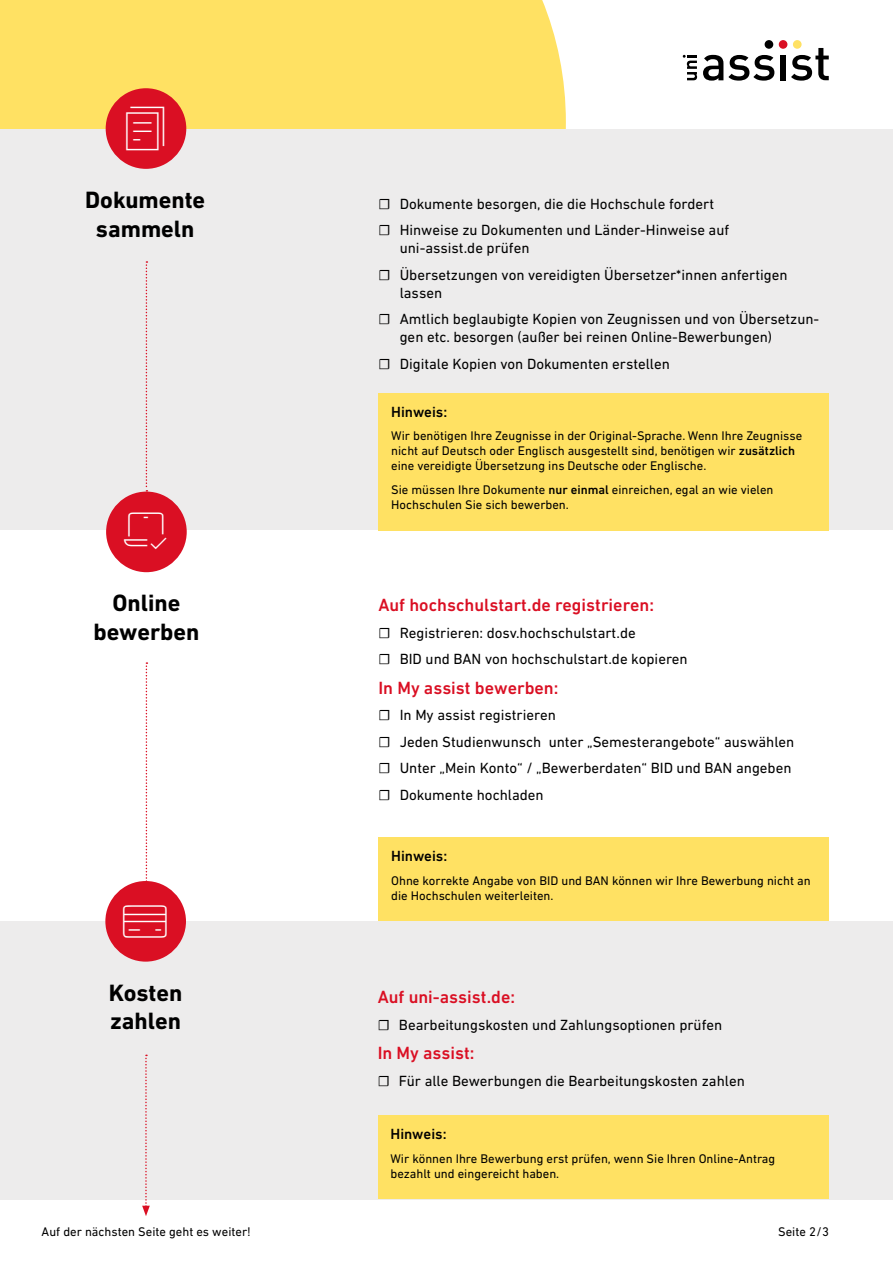
<style>
.page{position:relative;width:893px;height:1263px;background:#fff}
.page>*{position:absolute;margin:0;border:0;box-sizing:border-box;transform-origin:0 0}
.t1{font:700 24px/28.5px "DIN Next LT Pro";color:#000;text-align:center}
.t2{font:500 18px "DIN Next LT Pro";color:#da0f23}
.t3{font:15px/26.5px "DIN Next LT Pro";color:#000}
.t4{font:500 15px "DIN Next LT Pro";color:#000}
.t5{font:12.75px/15px "DIN Next LT Pro";color:#000}
.s1{font-family:"Source Sans Pro"}
.s2{font-weight:500}
</style>
<div class="page">
<div style="left:0;top:0;width:566px;height:129px;background:#ffe163"></div>
<div style="left:0;top:129px;width:893px;height:401px;background:#edecec"></div>
<div style="left:0;top:921px;width:893px;height:278px;background:#edecec"></div>
<div style="left:106px;top:492px;width:81px;height:80px;background:#da0f23;border-radius:50%"></div>
<div style="left:378px;top:837px;width:451px;height:84px;background:#ffe163"></div>
<svg style="left:703px;top:55px;width:71px;height:25px"></svg>
<div style="left:780px;top:55px;width:6px;height:25px;background:#000"></div>
<svg style="left:791px;top:48px;width:38px;height:32px"></svg>
<div style="left:765px;top:40px;width:8px;height:9px;background:#000;border-radius:50%"></div>
<div style="left:779px;top:40px;width:8px;height:9px;background:#d90f23;border-radius:50%"></div>
<div style="left:793px;top:40px;width:9px;height:9px;background:#ffe163;border-radius:50%"></div>
<svg style="left:683px;top:55px;width:14px;height:25px"></svg>
<svg style="left:142px;top:1054px;width:8px;height:162px"></svg>
<svg style="left:146px;top:261px;width:1px;height:231px"></svg>
<svg style="left:146px;top:662px;width:1px;height:219px"></svg>
<div style="left:106px;top:88px;width:80px;height:81px;background:#da0f23;border-radius:50%"></div>
<div style="left:378px;top:393px;width:451px;height:137px;background:#ffe163"></div>
<div style="left:105px;top:881px;width:81px;height:81px;background:#da0f23;border-radius:50%"></div>
<div style="left:378px;top:1115px;width:450px;height:84px;background:#ffe163"></div>
<h1 class="t1" style="left:85px;top:186px;width:122px">Dokumente sammeln</h1>
<p class="t3" style="left:378px;top:190px;width:352px"><span class="s1">☐</span> Dokumente besorgen, die die Hochschule fordert <span class="s1">☐</span> Hinweise zu Dokumenten und Länder-Hinweise auf</p>
<p class="t3" style="left:378px;top:234px;width:411px;text-indent:21px">uni-assist.de prüfen<br><span class="s1">☐</span> Übersetzungen von vereidigten Übersetzer*innen anfertigen</p>
<p class="t3" style="left:378px;top:279px;width:442px;text-indent:21px">lassen<br><span class="s1">☐</span> Amtlich beglaubigte Kopien von Zeugnissen und von Übersetzun-</p>
<p class="t3" style="left:378px;top:324px;width:395px;text-indent:21px">gen etc. besorgen (außer bei reinen Online-Bewerbungen) <span class="s1">☐</span> Digitale Kopien von Dokumenten erstellen</p>
<p class="t4" style="left:391px;top:403px;width:58px">Hinweis:</p>
<p class="t5" style="left:391px;top:428px;width:412px">Wir benötigen Ihre Zeugnisse in der Original-Sprache. Wenn Ihre Zeugnisse nicht auf Deutsch oder Englisch ausgestellt sind, benötigen wir <span class="s2">zusätzlich </span>eine vereidigte Übersetzung ins Deutsche oder Englische.</p>
<p class="t5" style="left:391px;top:482px;width:384px">Sie müssen Ihre Dokumente <span class="s2">nur einmal</span> einreichen, egal an wie vielen<br>Hochschulen Sie sich bewerben.</p>
<h1 class="t1" style="left:93px;top:589px;width:107px">Online bewerben</h1>
<p class="t2" style="left:378px;top:594px;width:277px">Auf hochschulstart.de registrieren:</p>
<p class="t3" style="left:378px;top:619px;width:311px"><span class="s1">☐</span> Registrieren: dosv.hochschulstart.de<br><span class="s1">☐</span> BID und BAN von hochschulstart.de kopieren</p>
<p class="t2" style="left:378px;top:677px;width:181px">In My assist bewerben:</p>
<p class="t3" style="left:378px;top:701px;width:417px"><span class="s1">☐</span> In My assist registrieren<br><span class="s1">☐</span> Jeden Studienwunsch unter „Semesterangebote“ auswählen <span class="s1">☐</span> Unter „Mein Konto“ / „Bewerberdaten“ BID und BAN angeben <span class="s1">☐</span> Dokumente hochladen</p>
<p class="t4" style="left:391px;top:847px;width:58px">Hinweis:</p>
<p class="t5" style="left:391px;top:872px;width:421px">Ohne korrekte Angabe von BID und BAN können wir Ihre Bewerbung nicht an die Hochschulen weiterleiten.</p>
<h1 class="t1" style="left:109px;top:978px;width:75px;text-align:left">Kosten zahlen</h1>
<p class="t2" style="left:378px;top:987px;width:139px">Auf uni-assist.de:</p>
<p class="t3" style="left:378px;top:1011px;width:346px"><span class="s1">☐</span> Bearbeitungskosten und Zahlungsoptionen prüfen</p>
<p class="t2" style="left:378px;top:1043px;width:98px">In My assist:</p>
<p class="t3" style="left:378px;top:1067px;width:369px"><span class="s1">☐</span> Für alle Bewerbungen die Bearbeitungskosten zahlen</p>
<p class="t4" style="left:390px;top:1125px;width:58px">Hinweis:</p>
<p class="t5" style="left:390px;top:1151px;width:386px">Wir können Ihre Bewerbung erst prüfen, wenn Sie Ihren Online-Antrag bezahlt und eingereicht haben.</p>
<p class="t5" style="left:42px;top:1224px;width:211px">Auf der nächsten Seite geht es weiter!</p>
<p class="t5" style="left:778px;top:1224px;width:53px">Seite 2/3</p>
</div>
